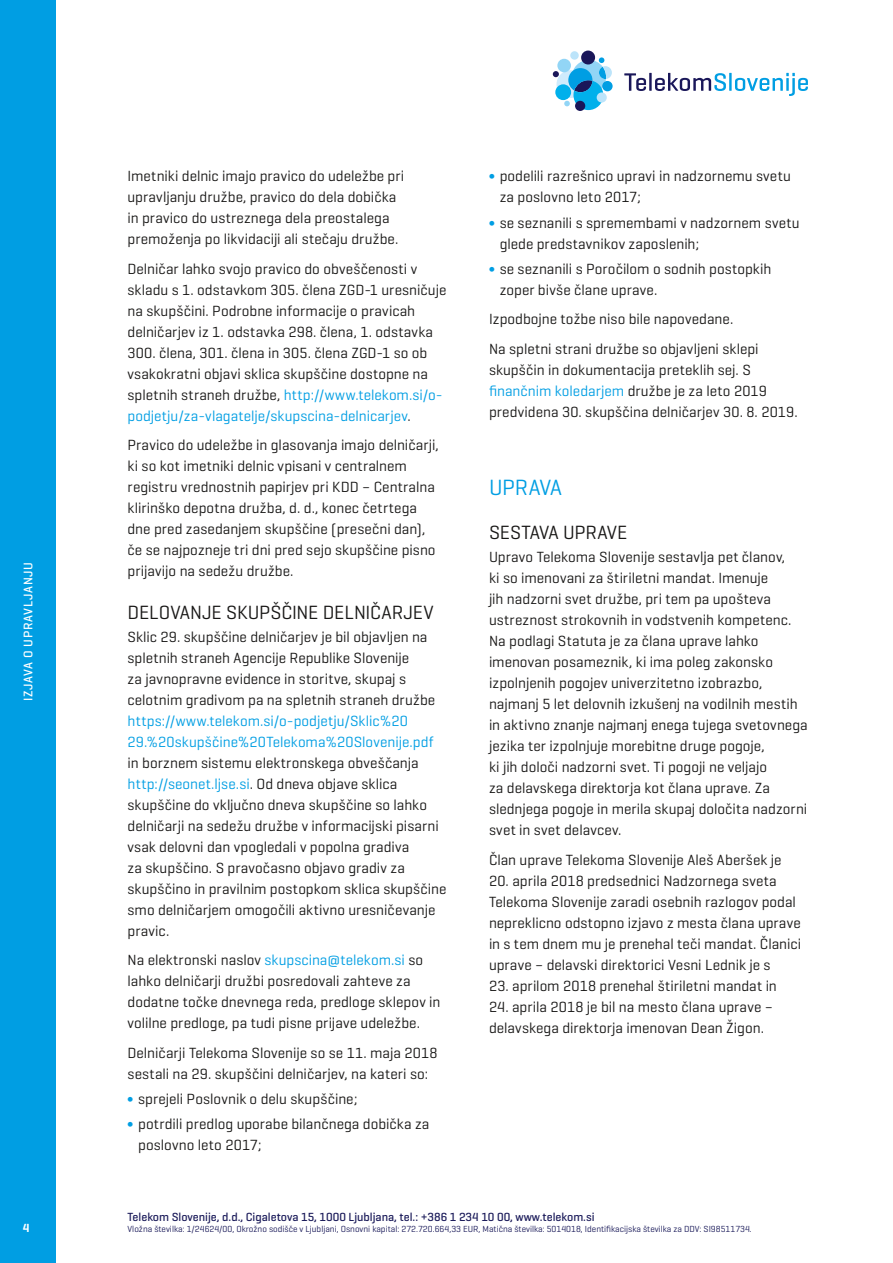
<style>
.page{position:relative;width:893px;height:1263px;background:#fff}
.page>*{position:absolute;margin:0;border:0;box-sizing:border-box;transform-origin:0 0}
.t1{font:22.5px "Geogrotesque";letter-spacing:-.02em;color:#009ee3}
.t2{font:19.5px "Geogrotesque";letter-spacing:-.005em;color:#181716}
.t3{font:15px/21px "Geogrotesque";color:#181716}
.t4{font:15px/21px "Geogrotesque";letter-spacing:.005em;color:#009ee3}
.t5{font:500 12.75px "Geogrotesque";letter-spacing:.055em;color:#fff}
.t6{font:500 12px "Geogrotesque";color:#1b1b5a}
.t7{font:600 12px "Geogrotesque";color:#fff}
.t8{font:9px "Geogrotesque";color:#1b1b5a}
.s1{color:#009ee3}
</style>
<div class="page">
<div style="left:0;top:0;width:55px;height:1263px;background:#009ee3"></div>
<svg style="left:624px;top:73px;width:22px;height:18px"></svg>
<hr style="left:649px;top:73px;width:3px;height:18px;background:#1a1759">
<svg style="left:655px;top:73px;width:71px;height:18px"></svg>
<hr style="left:729px;top:73px;width:3px;height:18px;background:#009ee3">
<svg style="left:735px;top:73px;width:73px;height:23px"></svg>
<svg style="left:553px;top:51px;width:59px;height:59px"></svg>
<p class="t5" style="left:20px;top:701px;width:141px;rotate:-90deg">IZJAVA O UPRAVLJANJU</p>
<p class="t7" style="left:23px;top:1220px;width:8px">4</p>
<p class="t3" style="left:128px;top:165px;width:278px">Imetniki delnic imajo pravico do udeležbe pri upravljanju družbe, pravico do dela dobička in pravico do ustreznega dela preostalega premoženja po likvidaciji ali stečaju družbe.</p>
<p class="t3" style="left:128px;top:258px;width:320px">Delničar lahko svojo pravico do obveščenosti v skladu s 1. odstavkom 305. člena ZGD-1 uresničuje na skupščini. Podrobne informacije o pravicah delničarjev iz 1. odstavka 298. člena, 1. odstavka 300. člena, 301. člena in 305. člena ZGD-1 so ob vsakokratni objavi sklica skupščine dostopne na spletnih straneh družbe, <span class="s1">http://www.telekom.si/o&shy;podjetju/za-vlagatelje/skupscina-delnicarjev</span>.</p>
<p class="t3" style="left:128px;top:434px;width:313px">Pravico do udeležbe in glasovanja imajo delničarji, ki so kot imetniki delnic vpisani v centralnem registru vrednostnih papirjev pri KDD – Centralna klirinško depotna družba, d. d., konec četrtega dne pred zasedanjem skupščine (presečni dan), če se najpozneje tri dni pred sejo skupščine pisno prijavijo na sedežu družbe.</p>
<h2 class="t2" style="left:128px;top:600px;width:308px">DELOVANJE SKUPŠČINE DELNIČARJEV</h2>
<p class="t3" style="left:128px;top:626px;width:309px">Sklic 29. skupščine delničarjev je bil objavljen na spletnih straneh Agencije Republike Slovenije<br>za javnopravne evidence in storitve, skupaj s celotnim gradivom pa na spletnih straneh družbe</p>
<p class="t4" style="left:128px;top:710px;width:307px">https://www.telekom.si/o-podjetju/Sklic%20<br>29.%20skupščine%20Telekoma%20Slovenije.pdf</p>
<p class="t3" style="left:128px;top:752px;width:320px">in borznem sistemu elektronskega obveščanja <span class="s1">http://seonet.ljse.si</span>. Od dneva objave sklica skupščine do vključno dneva skupščine so lahko delničarji na sedežu družbe v informacijski pisarni vsak delovni dan vpogledali v popolna gradiva<br>za skupščino. S pravočasno objavo gradiv za skupščino in pravilnim postopkom sklica skupščine smo delničarjem omogočili aktivno uresničevanje pravic.</p>
<p class="t3" style="left:128px;top:949px;width:314px">Na elektronski naslov <span class="s1">skupscina@telekom.si</span> so lahko delničarji družbi posredovali zahteve za dodatne točke dnevnega reda, predloge sklepov in volilne predloge, pa tudi pisne prijave udeležbe.</p>
<p class="t3" style="left:128px;top:1042px;width:311px">Delničarji Telekoma Slovenije so se 11. maja 2018 sestali na 29. skupščini delničarjev, na kateri so:</p>
<p class="t3" style="left:128px;top:1086px;width:303px;line-height:25.2px"><span class="s1">∫</span> sprejeli Poslovnik o delu skupščine;<br><span class="s1">∫</span> potrdili predlog uporabe bilančnega dobička za</p>
<p class="t3" style="left:138px;top:1134px;width:125px">poslovno leto 2017;</p>
<p class="t3" style="left:500px;top:165px;width:293px;text-indent:-11px"><span class="s1">∫</span> podelili razrešnico upravi in nadzornemu svetu za poslovno leto 2017;</p>
<p class="t3" style="left:500px;top:212px;width:301px;text-indent:-11px"><span class="s1">∫</span> se seznanili s spremembami v nadzornem svetu glede predstavnikov zaposlenih;</p>
<p class="t3" style="left:500px;top:258px;width:273px;text-indent:-11px"><span class="s1">∫</span> se seznanili s Poročilom o sodnih postopkih zoper bivše člane uprave.</p>
<p class="t3" style="left:489px;top:304px;width:271px;line-height:29.5px">Izpodbojne tožbe niso bile napovedane.<br>Na spletni strani družbe so objavljeni sklepi</p>
<p class="t3" style="left:489px;top:359px;width:310px">skupščin in dokumentacija preteklih sej. S <span class="s1">finančnim koledarjem</span> družbe je za leto 2019 predvidena 30. skupščina delničarjev 30. 8. 2019.</p>
<h1 class="t1" style="left:489px;top:473px;width:74px">UPRAVA</h1>
<h2 class="t2" style="left:489px;top:520px;width:140px">SESTAVA UPRAVE</h2>
<p class="t3" style="left:489px;top:546px;width:320px">Upravo Telekoma Slovenije sestavlja pet članov,<br>ki so imenovani za štiriletni mandat. Imenuje<br>jih nadzorni svet družbe, pri tem pa upošteva ustreznost strokovnih in vodstvenih kompetenc.<br>Na podlagi Statuta je za člana uprave lahko imenovan posameznik, ki ima poleg zakonsko izpolnjenih pogojev univerzitetno izobrazbo, najmanj 5 let delovnih izkušenj na vodilnih mestih in aktivno znanje najmanj enega tujega svetovnega jezika ter izpolnjuje morebitne druge pogoje,<br>ki jih določi nadzorni svet. Ti pogoji ne veljajo<br>za delavskega direktorja kot člana uprave. Za slednjega pogoje in merila skupaj določita nadzorni svet in svet delavcev.</p>
<p class="t3" style="left:489px;top:849px;width:294px">Član uprave Telekoma Slovenije Aleš Aberšek je</p>
<p class="t3" style="left:489px;top:870px;width:314px">20. aprila 2018 predsednici Nadzornega sveta Telekoma Slovenije zaradi osebnih razlogov podal nepreklicno odstopno izjavo z mesta člana uprave in s tem dnem mu je prenehal teči mandat. Članici uprave – delavski direktorici Vesni Lednik je s</p>
<p class="t3" style="left:489px;top:975px;width:289px">23. aprilom 2018 prenehal štiriletni mandat in</p>
<p class="t3" style="left:489px;top:996px;width:286px">24. aprila 2018 je bil na mesto člana uprave – delavskega direktorja imenovan Dean Žigon.</p>
<p class="t6" style="left:128px;top:1210px;width:468px">Telekom Slovenije, d.d., Cigaletova 15, 1000 Ljubljana, tel.: +386 1 234 10 00, www.telekom.si</p>
<p class="t8" style="left:128px;top:1223px;width:626px">Vložna številka: 1/24624/00, Okrožno sodišče v Ljubljani, Osnovni kapital: 272.720.664,33 EUR, Matična številka: 5014018, Identifikacijska številka za DDV: SI98511734.</p>
</div>
